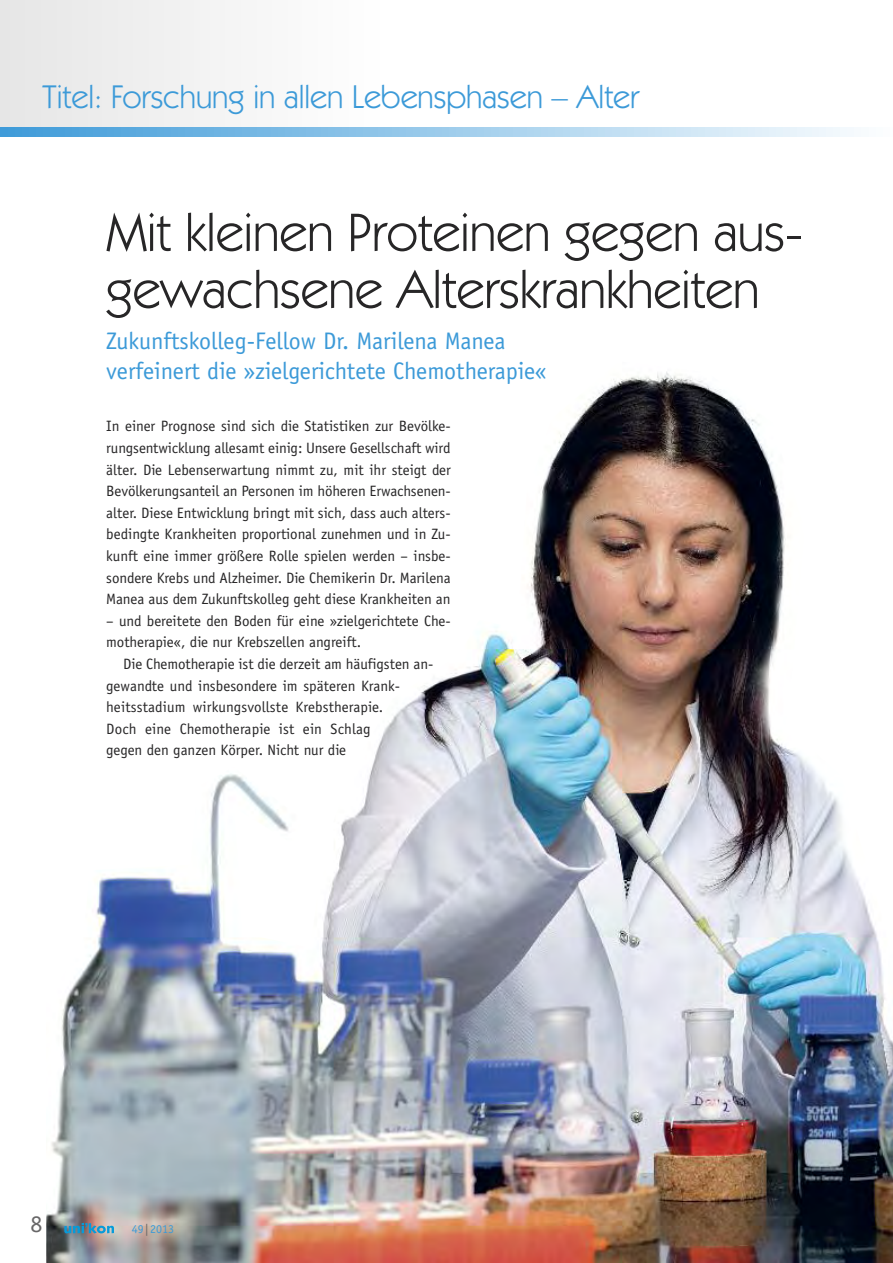
<style>
.page{position:relative;width:893px;height:1263px;background:#fff}
.page>*{position:absolute;margin:0;border:0;box-sizing:border-box;transform-origin:0 0}
.t1{font:54px/57px "Kabel IT Cby BT";color:#272627}
.t2{font:33px "Kabel IT Cby BT";color:#3c9ad8}
.t3{font:24px/30px "Officina Sans";color:#3c9ad8}
.t4{font:24px "Officina Sans";color:#686768}
.t5{font:15px/21.6px "Officina Sans";color:#272627}
.t6{font:12px "Officina Sans";color:#3c9ad8}
.s1{font-family:"Kabel IT Cby BT";font-weight:500;color:#686768}
</style>
<div class="page">
<div style="left:0;top:0;width:383px;height:132px;background:#f2f2f2"></div>
<svg style="left:0;top:128px;width:854px;height:8px;background:#99caea"></svg>
<img style="left:46px;top:372px;width:847px;height:891px">
<svg style="left:64px;top:1223px;width:50px;height:10px"></svg>
<h2 class="t2" style="left:43px;top:86px;width:598px">Titel: Forschung in allen Lebensphasen – Alter</h2>
<h1 class="t1" style="left:106px;top:209px;width:697px">Mit kleinen Proteinen gegen aus&shy;gewachsene Alterskrankheiten</h1>
<h3 class="t3" style="left:106px;top:328px;width:442px">Zukunftskolleg-Fellow Dr. Marilena Manea verfeinert die »zielgerichtete Chemotherapie«</h3>
<p class="t5" style="left:106px;top:417px;width:346px;text-align:justify">In einer Prognose sind sich die Statistiken zur Bevölke&shy;rungsentwicklung allesamt einig: Unsere Gesellschaft wird älter. Die Lebenserwartung nimmt zu, mit ihr steigt der Bevölkerungsanteil an Personen im höheren Erwachsenen&shy;alter. Diese Entwicklung bringt mit sich, dass auch alters&shy;bedingte Krankheiten proportional zunehmen und in Zu&shy;kunft eine immer größere Rolle spielen werden – insbe&shy;sondere Krebs und Alzheimer. Die Chemikerin Dr. Marilena Manea aus dem Zukunftskolleg geht diese Krankheiten an</p>
<p class="t5" style="left:106px;top:611px;width:346px">– und bereitete den Boden für eine »zielgerichtete Che&shy;motherapie«, die nur Krebszellen angreift.</p>
<p class="t5" style="left:106px;top:654px;width:329px;text-indent:17px">Die Chemotherapie ist die derzeit am häufigsten an&shy;gewandte und insbesondere im späteren Krank&shy;heitsstadium wirkungsvollste Krebstherapie.<br>Doch eine Chemotherapie ist ein Schlag<br>gegen den ganzen Körper. Nicht nur die</p>
<h3 class="t4" style="left:31px;top:1215px;width:13px">8</h3>
<p class="t6" style="left:132px;top:1224px;width:44px">49<span class="s1">|</span>2013</p>
</div>
